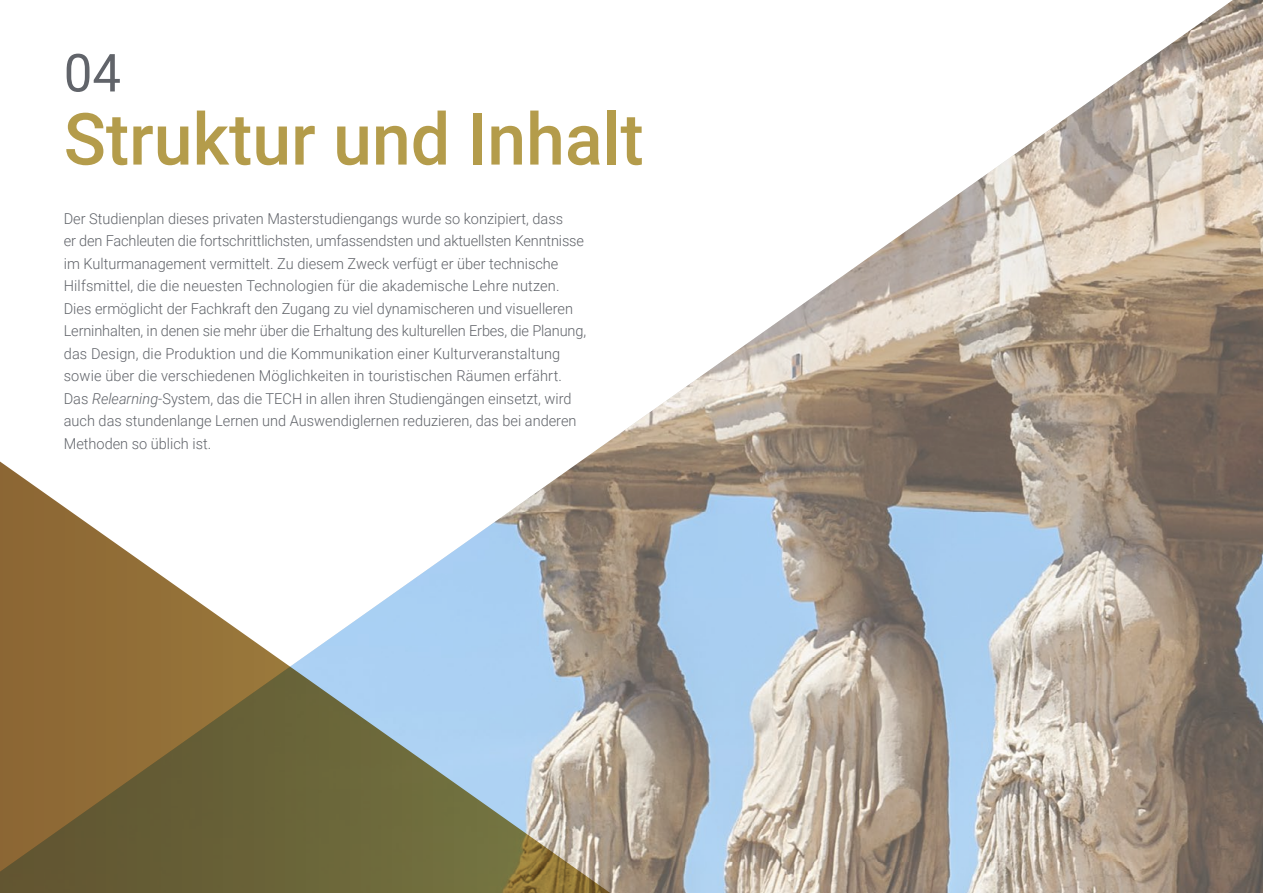
<style>
.page{position:relative;width:1263px;height:893px;background:#fff}
.page>*{position:absolute;margin:0;border:0;box-sizing:border-box;transform-origin:0 0}
.t1{font:500 72px "Roboto";color:#b49c4b}
.t2{font:52.5px "Roboto";color:#61646a}
.t3{font:300 15px/22.5px "Roboto";color:#61646a}
.s1{font-style:italic}
</style>
<div class="page">
<img style="left:602px;top:0;width:661px;height:893px">
<svg style="left:0;top:446px;width:640px;height:447px"></svg>
<h2 class="t2" style="left:64px;top:36px;width:59px">04</h2>
<h1 class="t1" style="left:64px;top:89px;width:581px">Struktur und Inhalt</h1>
<p class="t3" style="left:64px;top:207px;width:524px">Der Studienplan dieses privaten Masterstudiengangs wurde so konzipiert, dass<br>er den Fachleuten die fortschrittlichsten, umfassendsten und aktuellsten Kenntnisse im Kulturmanagement vermittelt. Zu diesem Zweck verfügt er über technische Hilfsmittel, die die neuesten Technologien für die akademische Lehre nutzen.<br>Dies ermöglicht der Fachkraft den Zugang zu viel dynamischeren und visuelleren Lerninhalten, in denen sie mehr über die Erhaltung des kulturellen Erbes, die Planung, das Design, die Produktion und die Kommunikation einer Kulturveranstaltung sowie über die verschiedenen Möglichkeiten in touristischen Räumen erfährt.<br>Das <span class="s1">Relearning</span>-System, das die TECH in allen ihren Studiengängen einsetzt, wird auch das stundenlange Lernen und Auswendiglernen reduzieren, das bei anderen Methoden so üblich ist.</p>
</div>
